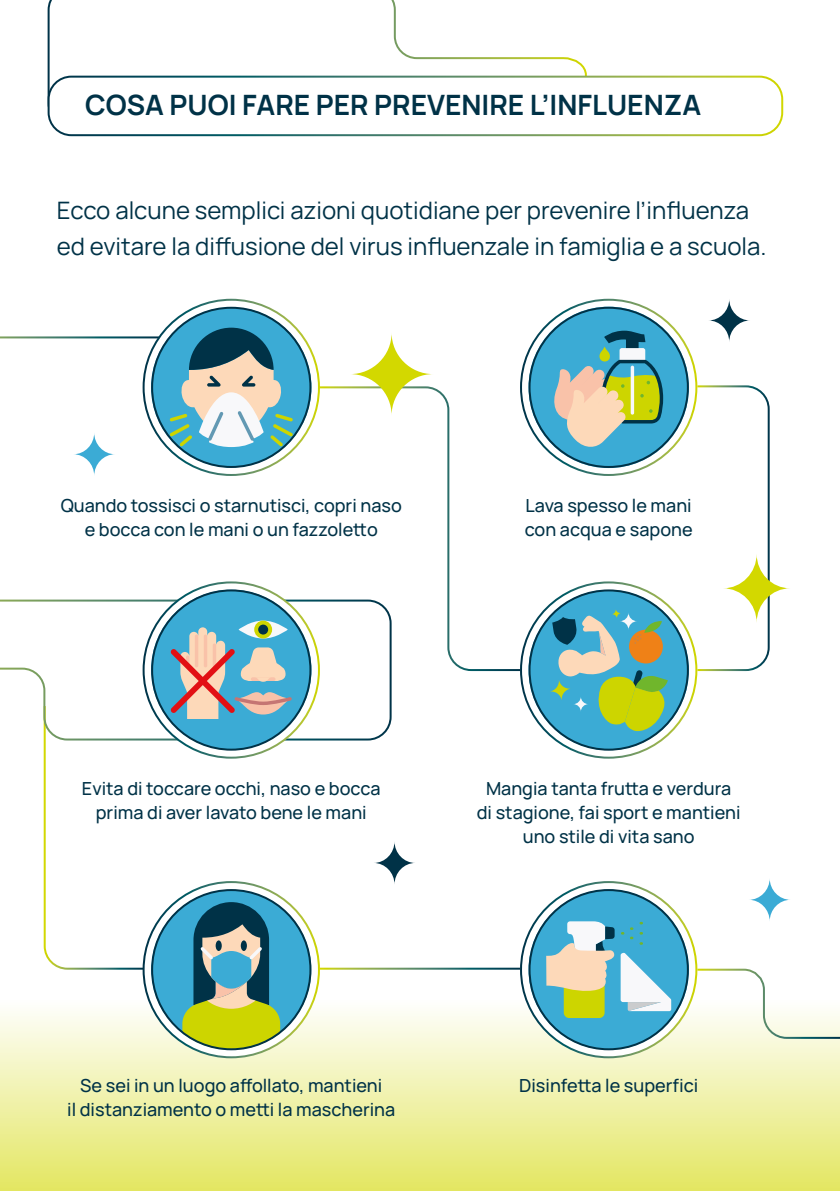
<style>
.page{position:relative;width:840px;height:1191px;background:#fff}
.page>*{position:absolute;margin:0;border:0;box-sizing:border-box;transform-origin:0 0}
.t1{font:700 28px "Manrope";color:#003247}
.t2{font:24px/36px "Manrope";color:#003247}
.t3{font:500 18px/24px "Manrope";color:#003247;text-align:center}
</style>
<div class="page">
<svg style="left:43px;top:741px;width:104px;height:229px"></svg>
<div style="left:0;top:986px;width:839px;height:205px;background:linear-gradient(to bottom,#fff,#e4e762)"></div>
<svg style="left:47px;top:0;width:541px;height:128px"></svg>
<svg style="left:0;top:598px;width:392px;height:143px"></svg>
<svg style="left:695px;top:967px;width:144px;height:72px"></svg>
<svg style="left:315px;top:386px;width:204px;height:286px"></svg>
<svg style="left:695px;top:384px;width:75px;height:288px"></svg>
<svg style="left:143px;top:300px;width:176px;height:175px"></svg>
<div style="left:49px;top:77px;width:732px;height:58px;background:#fff;border-radius:23px"></div>
<div style="left:48px;top:76px;width:734px;height:60px;border:2px solid #fff;border-radius:23px"></div>
<svg style="left:151px;top:307px;width:160px;height:160px;background:#339bc3"></svg>
<svg style="left:169px;top:328px;width:124px;height:119px;background:#82aeb5"></svg>
<svg style="left:520px;top:882px;width:176px;height:175px"></svg>
<div style="left:528px;top:889px;width:160px;height:160px;background:#3babd5;border-radius:50%"></div>
<svg style="left:546px;top:921px;width:68px;height:97px"></svg>
<svg style="left:621px;top:927px;width:12px;height:12px"></svg>
<svg style="left:620px;top:952px;width:50px;height:59px"></svg>
<svg style="left:143px;top:882px;width:176px;height:175px"></svg>
<div style="left:151px;top:889px;width:160px;height:160px;background:#3babd5;border-radius:50%"></div>
<svg style="left:182px;top:902px;width:98px;height:147px"></svg>
<svg style="left:143px;top:582px;width:176px;height:175px"></svg>
<div style="left:151px;top:589px;width:160px;height:161px;background:#3babd5;border-radius:50%"></div>
<svg style="left:238px;top:620px;width:49px;height:18px"></svg>
<svg style="left:254px;top:620px;width:18px;height:18px"></svg>
<svg style="left:258px;top:624px;width:10px;height:10px"></svg>
<svg style="left:170px;top:627px;width:122px;height:92px"></svg>
<svg style="left:520px;top:582px;width:176px;height:175px"></svg>
<div style="left:528px;top:590px;width:160px;height:160px;background:#3babd5;border-radius:50%"></div>
<svg style="left:611px;top:609px;width:9px;height:9px"></svg>
<svg style="left:552px;top:615px;width:115px;height:117px"></svg>
<svg style="left:520px;top:300px;width:176px;height:175px"></svg>
<div style="left:528px;top:307px;width:160px;height:161px;background:#3babd5;border-radius:50%"></div>
<svg style="left:551px;top:331px;width:111px;height:119px"></svg>
<svg style="left:350px;top:333px;width:83px;height:82px"></svg>
<svg style="left:722px;top:554px;width:67px;height:69px"></svg>
<svg style="left:708px;top:299px;width:41px;height:43px"></svg>
<svg style="left:373px;top:841px;width:42px;height:43px"></svg>
<svg style="left:73px;top:432px;width:42px;height:44px"></svg>
<svg style="left:748px;top:878px;width:42px;height:43px"></svg>
<h1 class="t1" style="left:85px;top:86px;width:617px">COSA PUOI FARE PER PREVENIRE L’INFLUENZA</h1>
<h2 class="t2" style="left:57px;top:192px;width:711px">Ecco alcune semplici azioni quotidiane per prevenire l’influenza ed evitare la diffusione del virus influenzale in famiglia e a scuola.</h2>
<p class="t3" style="left:61px;top:493px;width:342px">Quando tossisci o starnutisci, copri naso e bocca con le mani o un fazzoletto</p>
<p class="t3" style="left:524px;top:493px;width:169px;text-align:left">Lava spesso le mani con acqua e sapone</p>
<p class="t3" style="left:82px;top:775px;width:300px">Evita di toccare occhi, naso e bocca prima di aver lavato bene le mani</p>
<p class="t3" style="left:476px;top:775px;width:265px">Mangia tanta frutta e verdura di stagione, fai sport e mantieni uno stile di vita sano</p>
<p class="t3" style="left:80px;top:1073px;width:303px">Se sei in un luogo affollato, mantieni</p>
<p class="t3" style="left:519px;top:1073px;width:180px">Disinfetta le superfici</p>
<p class="t3" style="left:67px;top:1097px;width:329px">il distanziamento o metti la mascherina</p>
</div>
